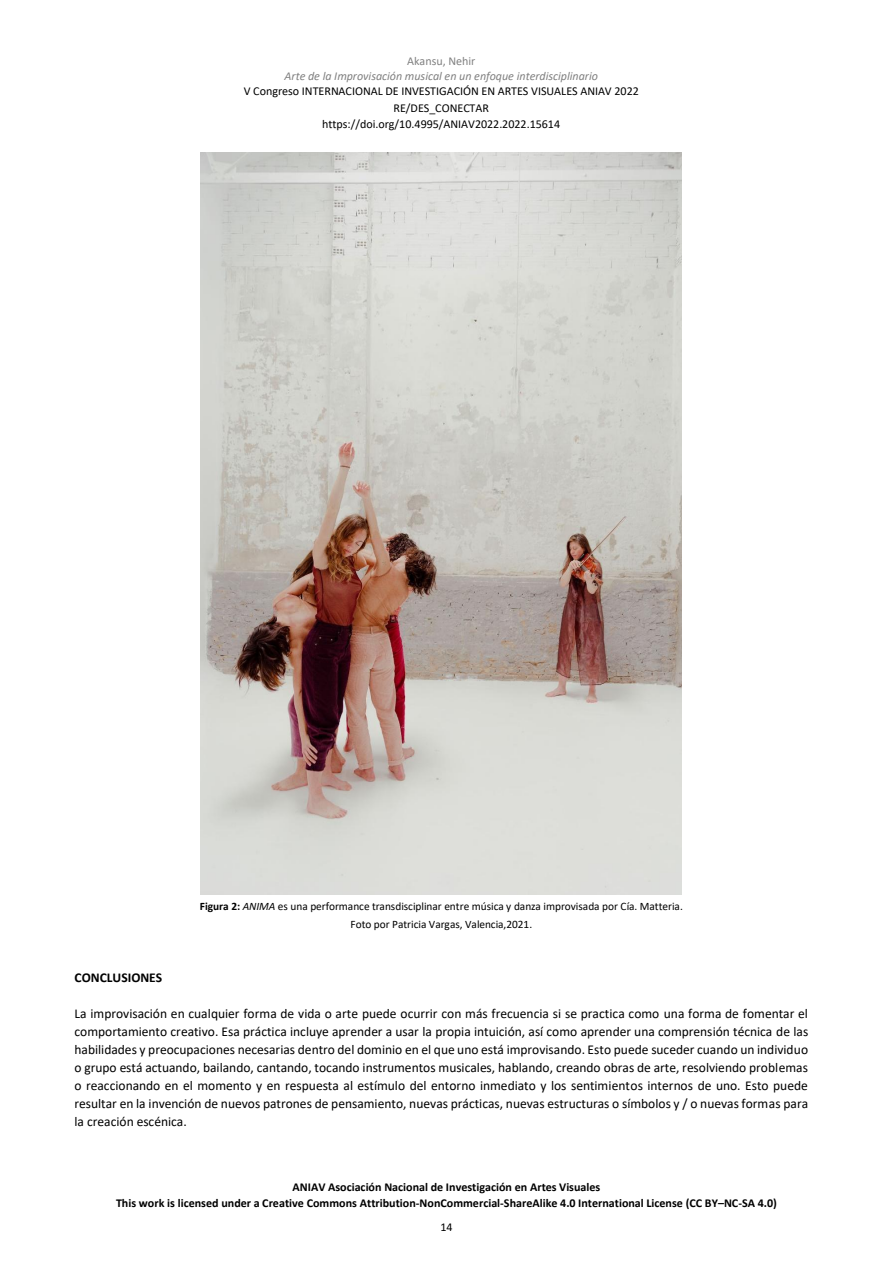
<style>
.page{position:relative;width:893px;height:1263px;background:#fff}
.page>*{position:absolute;margin:0;border:0;box-sizing:border-box;transform-origin:0 0}
.t1{font:13.5px/18px "Calibri";color:#000;text-align:justify}
.t2{font:700 13.5px "Calibri";letter-spacing:.005em;color:#000}
.t3{font:700 12px/15.3px "Calibri";color:#000;text-align:center}
.t4{font:12px/16.8px "Calibri";color:#000;text-align:center}
.t5{font:italic 12px "Calibri";letter-spacing:-.005em;color:#808080}
.t6{font:12px "Calibri";letter-spacing:-.005em;color:#808080}
.t7{font:11.4px/18px "Calibri";color:#000;text-align:center}
.s1{font-weight:700}
.s2{font-style:italic}
.s3{font-style:inherit}
</style>
<div class="page">
<img style="left:200px;top:152px;width:482px;height:743px">
<p class="t6" style="left:407px;top:53px;width:70px">Akansu, Nehir</p>
<p class="t5" style="left:285px;top:71px;width:315px">Arte de la Improvisación musical en un enfoque interdisciplinario</p>
<p class="t4" style="left:244px;top:82px;width:397px">V Congreso INTERNACIONAL DE INVESTIGACIÓN EN ARTES VISUALES ANIAV 2022<br>RE/DES_CONECTAR<br>https://doi.org/10.4995/ANIAV2022.2022.15614</p>
<p class="t7" style="left:200px;top:897px;width:485px"><span class="s1">Figura 2:</span> <span class="s2">ANIMA</span> es una performance transdisciplinar entre música y danza improvisada por Cía. Matteria.<br>Foto por Patricia Vargas, Valencia,2021.</p>
<p class="t2" style="left:75px;top:968px;width:89px">CONCLUSIONES</p>
<p class="t1" style="left:75px;top:1004px;width:735px">La improvisación en cualquier forma de vida o arte puede ocurrir con más frecuencia si se practica como una forma de fomentar el comportamiento creativo. Esa práctica incluye aprender a usar la propia intuición, así como aprender una comprensión técnica de las habilidades y preocupaciones necesarias dentro del dominio en el que uno está improvisando. Esto puede suceder cuando un individuo o grupo está actuando, bailando, cantando, tocando instrumentos musicales, hablando, creando obras de arte, resolviendo problemas o reaccionando en el momento y en respuesta al estímulo del entorno inmediato y los sentimientos internos de uno. Esto puede resultar en la invención de nuevos patrones de pensamiento, nuevas prácticas, nuevas estructuras o símbolos y / o nuevas formas para la creación escénica.</p>
<p class="t3" style="left:116px;top:1181px;width:662px">ANIAV Asociación Nacional de Investigación en Artes Visuales<br>This work is licensed under a Creative Commons <span class="s3">Attribution-NonCommercial-ShareAlike</span> 4.0 International License (CC BY–NC-SA 4.0)</p>
<p class="t4" style="left:440px;top:1218px;width:14px">14</p>
</div>
